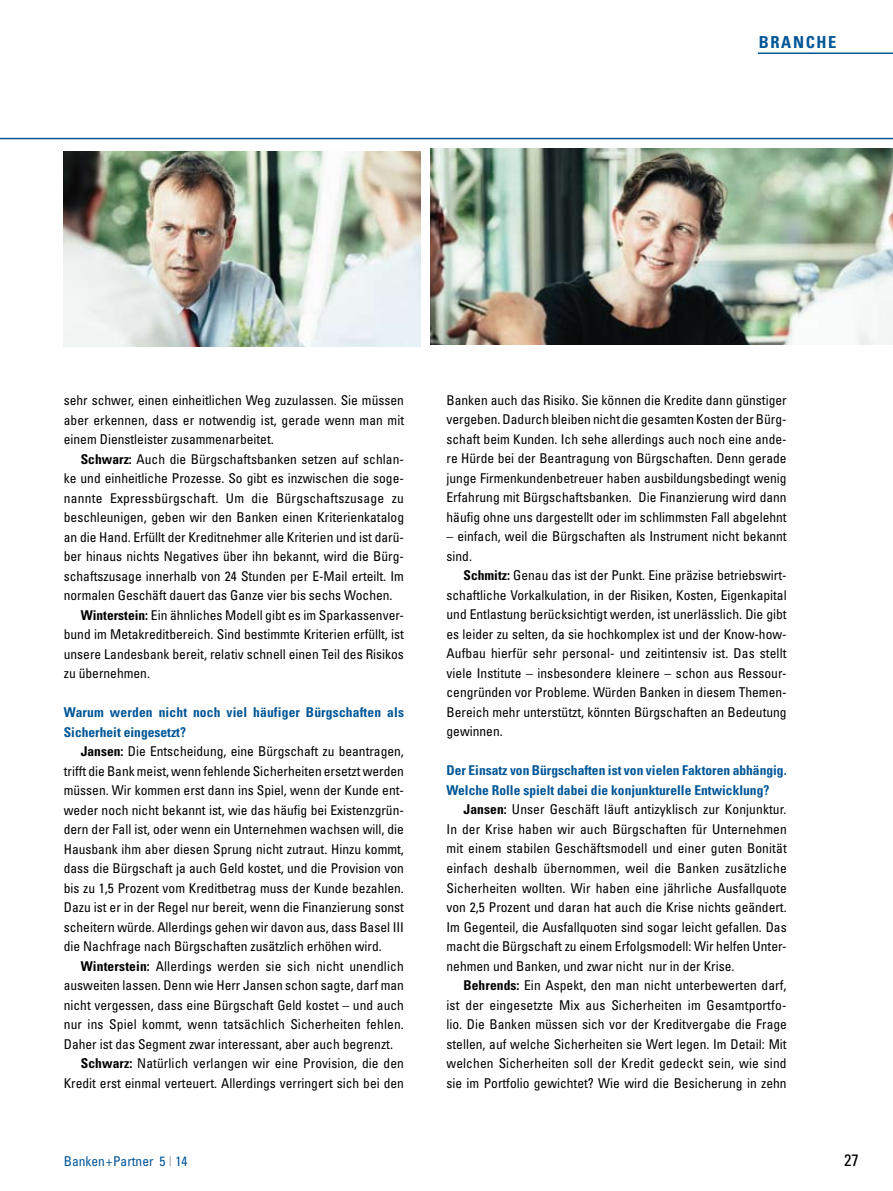
<style>
.page{position:relative;width:893px;height:1191px;background:#fff}
.page>*{position:absolute;margin:0;border:0;box-sizing:border-box;transform-origin:0 0}
.t1{font:700 condensed 16.5px "Univers LT Std";letter-spacing:.1em;color:#005697}
.t2{font:condensed 16.5px "Univers LT Std";color:#000}
.t3{font:condensed 13.5px/19.5px "Univers LT Std";color:#000;text-align:justify}
.t4{font:700 condensed 13.5px/19.5px "Univers LT Std";color:#005697}
.t5{font:condensed 13.5px "Univers LT Std";letter-spacing:.02em;color:#000}
.t6{font:condensed 13.5px "Univers LT Std";color:#005697}
.s1{font-weight:700}
.s2{color:#b1b3b4}
</style>
<div class="page">
<img style="left:430px;top:149px;width:463px;height:195px">
<img style="left:64px;top:152px;width:356px;height:195px">
<hr style="left:758px;top:53px;width:135px;height:1px;background:#005697">
<hr style="left:0;top:138px;width:893px;height:1px;background:#005697">
<p class="t1" style="left:759px;top:32px;width:79px">branche</p>
<p class="t3" style="left:64px;top:390px;width:342px">sehr schwer, einen einheitlichen Weg zuzulassen. Sie müssen aber erkennen, dass er notwendig ist, gerade wenn man mit einem Dienstleister zusammenarbeitet.</p>
<p class="t3" style="left:81px;top:449px;width:325px"><span class="s1">Schwarz:</span> Auch die Bürgschaftsbanken setzen auf schlan-</p>
<p class="t3" style="left:64px;top:468px;width:342px">ke und einheitliche Prozesse. So gibt es inzwischen die soge-</p>
<p class="t5" style="left:64px;top:489px;width:342px">nannte Expressbürgschaft. Um die Bürgschaftszusage zu</p>
<p class="t3" style="left:64px;top:507px;width:342px">beschleunigen, geben wir den Banken einen Kriterienkatalog</p>
<p class="t3" style="left:64px;top:527px;width:342px">an die Hand. Erfüllt der Kreditnehmer alle Kriterien und ist darü-</p>
<p class="t3" style="left:64px;top:546px;width:342px">ber hinaus nichts Negatives über ihn bekannt, wird die Bürg-</p>
<p class="t3" style="left:64px;top:566px;width:342px">schaftszusage innerhalb von 24 Stunden per E-Mail erteilt. Im</p>
<p class="t3" style="left:64px;top:585px;width:330px">normalen Geschäft dauert das Ganze vier bis sechs Wochen.</p>
<p class="t3" style="left:81px;top:605px;width:325px"><span class="s1">Winterstein:</span> Ein ähnliches Modell gibt es im Sparkassenver-</p>
<p class="t3" style="left:64px;top:624px;width:342px">bund im Metakreditbereich. Sind bestimmte Kriterien erfüllt, ist</p>
<p class="t3" style="left:64px;top:644px;width:342px">unsere Landesbank bereit, relativ schnell einen Teil des Risikos</p>
<p class="t3" style="left:64px;top:663px;width:88px">zu übernehmen.</p>
<p class="t4" style="left:64px;top:702px;width:342px">Warum werden nicht noch viel häufiger Bürgschaften als<br>Sicherheit eingesetzt?</p>
<p class="t3" style="left:64px;top:741px;width:342px;text-indent:17px"><span class="s1">Jansen:</span> Die Entscheidung, eine Bürgschaft zu beantragen, trifft die Bank meist, wenn fehlende Sicherheiten ersetzt werden müssen. Wir kommen erst dann ins Spiel, wenn der Kunde ent&shy;weder noch nicht bekannt ist, wie das häufig bei Existenzgrün&shy;dern der Fall ist, oder wenn ein Unternehmen wachsen will, die Hausbank ihm aber diesen Sprung nicht zutraut. Hinzu kommt, dass die Bürgschaft ja auch Geld kostet, und die Provision von bis zu 1,5 Prozent vom Kreditbetrag muss der Kunde bezahlen.<br>Dazu ist er in der Regel nur bereit, wenn die Finanzierung sonst scheitern würde. Allerdings gehen wir davon aus, dass Basel III die Nachfrage nach Bürgschaften zusätzlich erhöhen wird.</p>
<p class="t3" style="left:81px;top:956px;width:325px"><span class="s1">Winterstein:</span> Allerdings werden sie sich nicht unendlich</p>
<p class="t3" style="left:64px;top:975px;width:342px">ausweiten lassen. Denn wie Herr Jansen schon sagte, darf man</p>
<p class="t3" style="left:64px;top:995px;width:342px">nicht vergessen, dass eine Bürgschaft Geld kostet – und auch</p>
<p class="t3" style="left:64px;top:1014px;width:342px">nur ins Spiel kommt, wenn tatsächlich Sicherheiten fehlen.</p>
<p class="t3" style="left:64px;top:1034px;width:331px">Daher ist das Segment zwar interessant, aber auch begrenzt.</p>
<p class="t3" style="left:81px;top:1053px;width:325px"><span class="s1">Schwarz:</span> Natürlich verlangen wir eine Provision, die den</p>
<p class="t3" style="left:64px;top:1073px;width:342px">Kredit erst einmal verteuert. Allerdings verringert sich bei den</p>
<p class="t3" style="left:446px;top:390px;width:342px">Banken auch das Risiko. Sie können die Kredite dann günstiger vergeben. Dadurch bleiben nicht die gesamten Kosten der Bürg&shy;schaft beim Kunden. Ich sehe allerdings auch noch eine ande&shy;re Hürde bei der Beantragung von Bürgschaften. Denn gerade junge Firmenkundenbetreuer haben ausbildungsbedingt wenig Erfahrung mit Bürgschaftsbanken. Die Finanzierung wird dann häufig ohne uns dargestellt oder im schlimmsten Fall abgelehnt</p>
<p class="t3" style="left:446px;top:527px;width:342px">– einfach, weil die Bürgschaften als Instrument nicht bekannt sind.</p>
<p class="t3" style="left:446px;top:566px;width:342px;text-indent:17px"><span class="s1">Schmitz:</span> Genau das ist der Punkt. Eine präzise betriebswirt&shy;schaftliche Vorkalkulation, in der Risiken, Kosten, Eigenkapital und Entlastung berücksichtigt werden, ist unerlässlich. Die gibt es leider zu selten, da sie hochkomplex ist und der Know-how-Aufbau hierfür sehr personal- und zeitintensiv ist. Das stellt viele Institute – insbesondere kleinere – schon aus Ressour&shy;cengründen vor Probleme. Würden Banken in diesem Themen-Bereich mehr unterstützt, könnten Bürgschaften an Bedeutung gewinnen.</p>
<p class="t4" style="left:446px;top:761px;width:342px">Der Einsatz von Bürgschaften ist von vielen Faktoren abhängig.<br>Welche Rolle spielt dabei die konjunkturelle Entwicklung?</p>
<p class="t3" style="left:446px;top:799px;width:342px;text-indent:17px"><span class="s1">Jansen:</span> Unser Geschäft läuft antizyklisch zur Konjunktur.<br>In der Krise haben wir auch Bürgschaften für Unternehmen mit einem stabilen Geschäftsmodell und einer guten Bonität einfach deshalb übernommen, weil die Banken zusätzliche Sicherheiten wollten. Wir haben eine jährliche Ausfallquote von 2,5 Prozent und daran hat auch die Krise nichts geändert.<br>Im Gegenteil, die Ausfallquoten sind sogar leicht gefallen. Das macht die Bürgschaft zu einem Erfolgsmodell: Wir helfen Unter&shy;nehmen und Banken, und zwar nicht nur in der Krise.</p>
<p class="t3" style="left:446px;top:975px;width:342px;text-indent:17px"><span class="s1">Behrends:</span> Ein Aspekt, den man nicht unterbewerten darf, ist der eingesetzte Mix aus Sicherheiten im Gesamtportfo&shy;lio. Die Banken müssen sich vor der Kreditvergabe die Frage stellen, auf welche Sicherheiten sie Wert legen. Im Detail: Mit welchen Sicherheiten soll der Kredit gedeckt sein, wie sind sie im Portfolio gewichtet? Wie wird die Besicherung in zehn</p>
<p class="t6" style="left:64px;top:1152px;width:125px">Banken+Partner 5 <span class="s2">I</span> 14</p>
<p class="t2" style="left:844px;top:1149px;width:16px">27</p>
</div>
